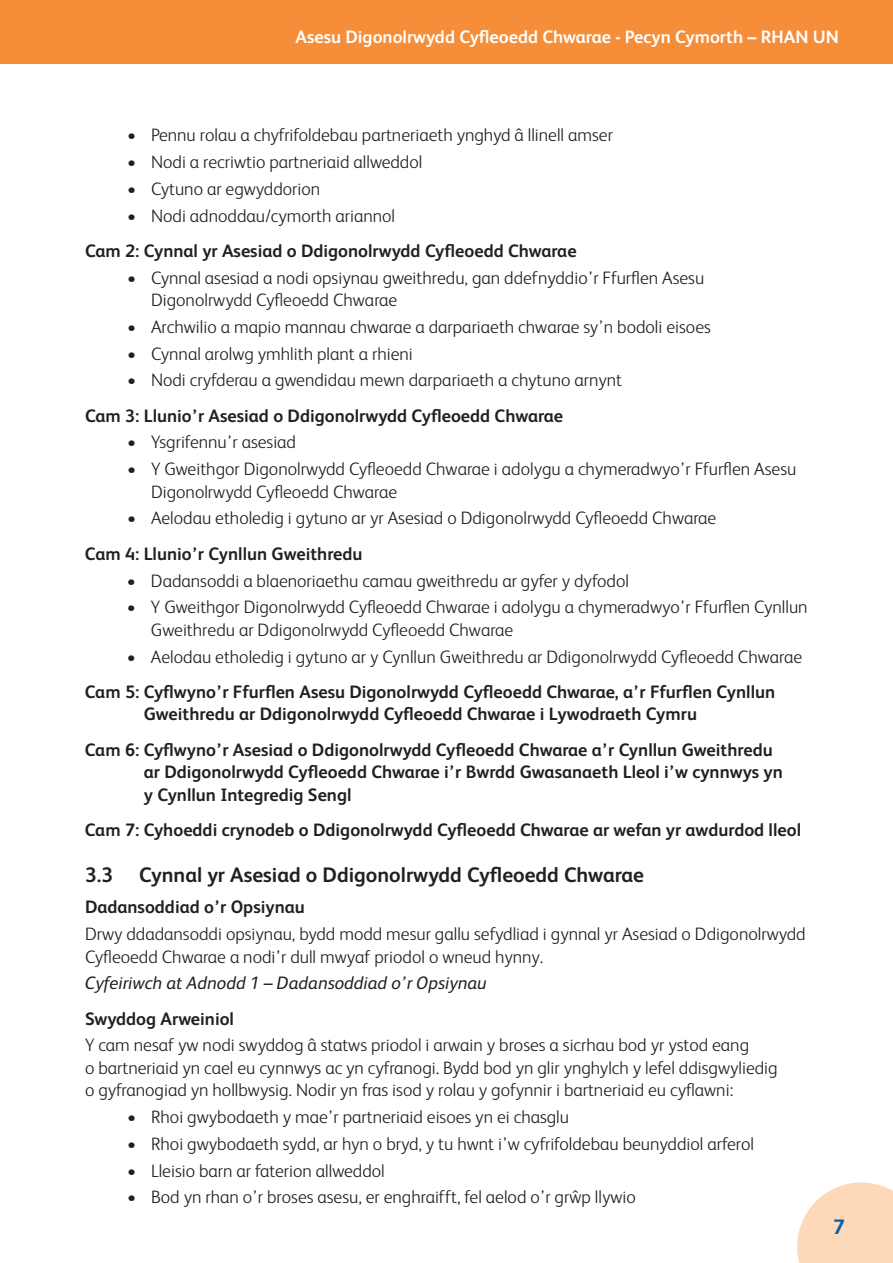
<style>
.page{position:relative;width:893px;height:1263px;background:#fff}
.page>*{position:absolute;margin:0;border:0;box-sizing:border-box;transform-origin:0 0}
.t1{font:700 21px "FS Albert";color:#231f20}
.t2{font:700 21px "FS Albert";color:#0164b1}
.t3{font:300 18px/22.5px "FS Albert";color:#231f20}
.t4{font:700 18px/22.5px "FS Albert";color:#231f20}
.t5{font:700 18px "FS Albert";color:#fff}
.t6{font:italic 18px "FS Albert";color:#231f20}
</style>
<div class="page">
<svg style="left:797px;top:1182px;width:96px;height:81px;background:#fddec2"></svg>
<div style="left:0;top:0;width:893px;height:64px;background:#f68d38"></div>
<p class="t5" style="left:295px;top:25px;width:545px">Asesu Digonolrwydd Cyfleoedd Chwarae - Pecyn Cymorth – RHAN UN</p>
<p class="t3" style="left:127px;top:123px;width:487px">• Pennu rolau a chyfrifoldebau partneriaeth ynghyd â llinell amser</p>
<p class="t3" style="left:127px;top:150px;width:297px">• Nodi a recriwtio partneriaid allweddol</p>
<p class="t3" style="left:127px;top:177px;width:195px">• Cytuno ar egwyddorion</p>
<p class="t3" style="left:127px;top:203px;width:270px">• Nodi adnoddau/cymorth ariannol</p>
<p class="t4" style="left:85px;top:239px;width:493px">Cam 2: Cynnal yr Asesiad o Ddigonolrwydd Cyfleoedd Chwarae</p>
<p class="t3" style="left:151px;top:265px;width:555px;text-indent:-24px">• Cynnal asesiad a nodi opsiynau gweithredu, gan ddefnyddio’r Ffurflen Asesu<br>Digonolrwydd Cyfleoedd Chwarae</p>
<p class="t3" style="left:127px;top:315px;width:585px">• Archwilio a mapio mannau chwarae a darpariaeth chwarae sy’n bodoli eisoes</p>
<p class="t3" style="left:127px;top:341px;width:287px">• Cynnal arolwg ymhlith plant a rhieni</p>
<p class="t3" style="left:127px;top:368px;width:497px">• Nodi cryfderau a gwendidau mewn darpariaeth a chytuno arnynt</p>
<p class="t4" style="left:85px;top:404px;width:480px">Cam 3: Llunio’r Asesiad o Ddigonolrwydd Cyfleoedd Chwarae</p>
<p class="t3" style="left:127px;top:430px;width:171px">• Ysgrifennu’r asesiad</p>
<p class="t3" style="left:151px;top:457px;width:647px;text-indent:-24px">• Y Gweithgor Digonolrwydd Cyfleoedd Chwarae i adolygu a chymeradwyo’r Ffurflen Asesu<br>Digonolrwydd Cyfleoedd Chwarae</p>
<p class="t3" style="left:127px;top:506px;width:591px">• Aelodau etholedig i gytuno ar yr Asesiad o Ddigonolrwydd Cyfleoedd Chwarae</p>
<p class="t4" style="left:85px;top:542px;width:279px">Cam 4: Llunio’r Cynllun Gweithredu</p>
<p class="t3" style="left:127px;top:568px;width:503px">• Dadansoddi a blaenoriaethu camau gweithredu ar gyfer y dyfodol</p>
<p class="t3" style="left:151px;top:595px;width:658px;text-indent:-24px">• Y Gweithgor Digonolrwydd Cyfleoedd Chwarae i adolygu a chymeradwyo’r Ffurflen Cynllun<br>Gweithredu ar Ddigonolrwydd Cyfleoedd Chwarae</p>
<p class="t3" style="left:127px;top:644px;width:677px">• Aelodau etholedig i gytuno ar y Cynllun Gweithredu ar Ddigonolrwydd Cyfleoedd Chwarae</p>
<p class="t4" style="left:144px;top:680px;width:633px;text-indent:-59px">Cam 5: Cyflwyno’r Ffurflen Asesu Digonolrwydd Cyfleoedd Chwarae, a’r Ffurflen Cynllun<br>Gweithredu ar Ddigonolrwydd Cyfleoedd Chwarae i Lywodraeth Cymru</p>
<p class="t4" style="left:144px;top:737px;width:641px;text-indent:-59px">Cam 6: Cyflwyno’r Asesiad o Ddigonolrwydd Cyfleoedd Chwarae a’r Cynllun Gweithredu ar Ddigonolrwydd Cyfleoedd Chwarae i’r Bwrdd Gwasanaeth Lleol i’w cynnwys yn y Cynllun Integredig Sengl</p>
<p class="t4" style="left:85px;top:818px;width:718px">Cam 7: Cyhoeddi crynodeb o Ddigonolrwydd Cyfleoedd Chwarae ar wefan yr awdurdod lleol</p>
<p class="t1" style="left:85px;top:861px;width:560px">3.3 Cynnal yr Asesiad o Ddigonolrwydd Cyfleoedd Chwarae</p>
<p class="t4" style="left:85px;top:895px;width:221px">Dadansoddiad o’r Opsiynau</p>
<p class="t3" style="left:85px;top:922px;width:722px">Drwy ddadansoddi opsiynau, bydd modd mesur gallu sefydliad i gynnal yr Asesiad o Ddigonolrwydd<br>Cyfleoedd Chwarae a nodi’r dull mwyaf priodol o wneud hynny.</p>
<p class="t6" style="left:85px;top:973px;width:403px">Cyfeiriwch at Adnodd 1 – Dadansoddiad o’r Opsiynau</p>
<p class="t4" style="left:85px;top:1006px;width:151px">Swyddog Arweiniol</p>
<p class="t3" style="left:85px;top:1033px;width:694px">Y cam nesaf yw nodi swyddog â statws priodol i arwain y broses a sicrhau bod yr ystod eang<br>o bartneriaid yn cael eu cynnwys ac yn cyfranogi. Bydd bod yn glir ynghylch y lefel ddisgwyliedig o gyfranogiad yn hollbwysig. Nodir yn fras isod y rolau y gofynnir i bartneriaid eu cyflawni:</p>
<p class="t3" style="left:127px;top:1105px;width:444px">• Rhoi gwybodaeth y mae’r partneriaid eisoes yn ei chasglu</p>
<p class="t3" style="left:127px;top:1131px;width:628px">• Rhoi gwybodaeth sydd, ar hyn o bryd, y tu hwnt i’w cyfrifoldebau beunyddiol arferol</p>
<p class="t3" style="left:127px;top:1158px;width:259px">• Lleisio barn ar faterion allweddol</p>
<p class="t3" style="left:127px;top:1185px;width:510px">• Bod yn rhan o’r broses asesu, er enghraifft, fel aelod o’r grŵp llywio</p>
<p class="t2" style="left:833px;top:1212px;width:13px">7</p>
</div>
